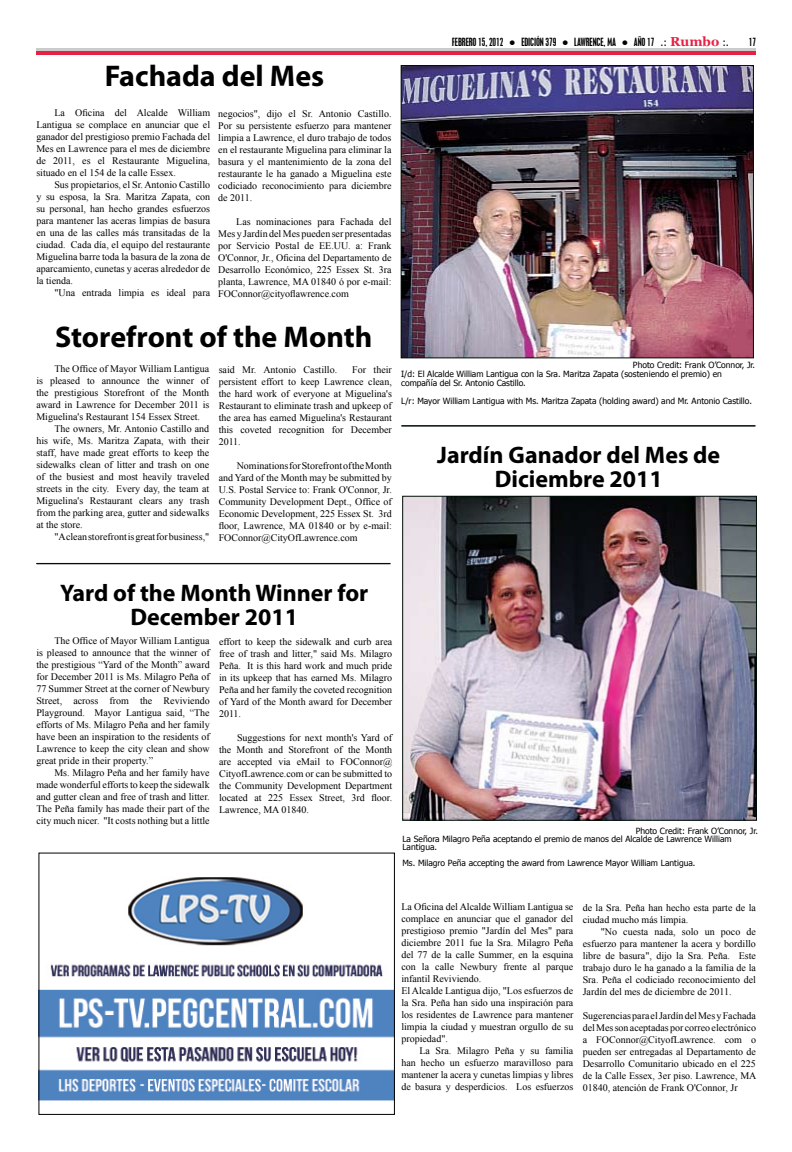
<style>
.page{position:relative;width:792px;height:1152px;background:#fff}
.page>*{position:absolute;margin:0;border:0;box-sizing:border-box;transform-origin:0 0}
.t1{font:700 30px "Myriad Pro";color:#000}
.t2{font:700 24px/24px "Myriad Pro";color:#000;text-align:center}
.t3{font:10px/12px "Times New Roman";color:#000;text-align:justify}
.t4{font:condensed 10px "Placard";color:#000}
.t5{font:8.5px/8px "Tahoma";color:#000}
.s1{font-family:"Tahoma";font-weight:700;font-stretch:normal}
.s2{font-family:"Tahoma";font-stretch:normal}
.s3{font-family:"Georgia";font-weight:700;font-stretch:normal;font-size:13px;color:#e62144}
</style>
<div class="page">
<div style="left:36px;top:50px;width:720px;height:5px;background:#e62144"></div>
<hr style="left:36px;top:48px;width:720px;height:2px;background:#cbcbcb">
<img style="left:40px;top:877px;width:353px;height:224px">
<div style="left:38px;top:853px;width:357px;height:262px;border:1px solid #000"></div>
<img style="left:403px;top:67px;width:349px;height:289px">
<div style="left:401px;top:65px;width:353px;height:293px;border:1px solid #000f06"></div>
<img style="left:404px;top:498px;width:351px;height:320px">
<div style="left:402px;top:496px;width:355px;height:324px;border:1px solid #000f06"></div>
<hr style="left:36px;top:563px;width:354px;height:1px;background:#000f06">
<hr style="left:36px;top:564px;width:354px;height:1px;background:#000f06">
<hr style="left:401px;top:426px;width:354px;height:1px;background:#000f06">
<h1 class="t1" style="left:105px;top:57px;width:221px">Fachada del Mes</h1>
<p class="t3" style="left:218px;top:108px;width:175px">negocios", dijo el Sr. Antonio Castillo.<br>Por su persistente esfuerzo para mantener limpia a Lawrence, el duro trabajo de todos en el restaurante Miguelina para eliminar la basura y el mantenimiento de la zona del restaurante le ha ganado a Miguelina este codiciado reconocimiento para diciembre de 2011.</p>
<p class="t3" style="left:218px;top:216px;width:175px;text-indent:18px">Las nominaciones para Fachada del Mes y Jardín del Mes pueden ser presentadas por Servicio Postal de EE.UU. a: Frank O'Connor, Jr., Oficina del Departamento de Desarrollo Económico, 225 Essex St. 3ra planta, Lawrence, MA 01840 ó por e-mail:<br>FOConnor@cityoflawrence.com</p>
<h1 class="t1" style="left:55px;top:317px;width:319px">Storefront of the Month</h1>
<p class="t3" style="left:54px;top:363px;width:156px">The Office of Mayor William Lantigua</p>
<p class="t3" style="left:36px;top:375px;width:174px">is pleased to announce the winner of</p>
<p class="t3" style="left:36px;top:387px;width:174px">the prestigious Storefront of the Month</p>
<p class="t3" style="left:36px;top:399px;width:174px">award in Lawrence for December 2011 is</p>
<p class="t3" style="left:36px;top:411px;width:165px">Miguelina's Restaurant 154 Essex Street.</p>
<p class="t3" style="left:54px;top:423px;width:156px">The owners, Mr. Antonio Castillo and</p>
<p class="t3" style="left:36px;top:435px;width:174px">his wife, Ms. Maritza Zapata, with their</p>
<p class="t3" style="left:36px;top:447px;width:174px">staff, have made great efforts to keep the</p>
<p class="t3" style="left:36px;top:459px;width:174px">sidewalks clean of litter and trash on one</p>
<p class="t3" style="left:36px;top:471px;width:174px">of the busiest and most heavily traveled</p>
<p class="t3" style="left:36px;top:483px;width:174px">streets in the city. Every day, the team at</p>
<p class="t3" style="left:36px;top:495px;width:174px">Miguelina's Restaurant clears any trash</p>
<p class="t3" style="left:36px;top:507px;width:174px">from the parking area, gutter and sidewalks</p>
<p class="t3" style="left:36px;top:519px;width:48px">at the store.</p>
<p class="t3" style="left:54px;top:531px;width:156px">"A clean storefront is great for business,"</p>
<p class="t3" style="left:36px;top:107px;width:175px;text-indent:18px">La Oficina del Alcalde William Lantigua se complace en anunciar que el ganador del prestigioso premio Fachada del Mes en Lawrence para el mes de diciembre de 2011, es el Restaurante Miguelina, situado en el 154 de la calle Essex.</p>
<p class="t3" style="left:36px;top:179px;width:175px;text-indent:18px">Sus propietarios, el Sr. Antonio Castillo y su esposa, la Sra. Maritza Zapata, con su personal, han hecho grandes esfuerzos para mantener las aceras limpias de basura en una de las calles más transitadas de la ciudad. Cada día, el equipo del restaurante Miguelina barre toda la basura de la zona de aparcamiento, cunetas y aceras alrededor de la tienda.</p>
<p class="t3" style="left:54px;top:287px;width:157px">"Una entrada limpia es ideal para</p>
<p class="t3" style="left:219px;top:364px;width:175px;text-indent:134px">For their persistent effort to keep Lawrence clean, the hard work of everyone at Miguelina's Restaurant to eliminate trash and upkeep of the area has earned Miguelina's Restaurant this coveted recognition for December 2011.</p>
<p class="t3" style="left:219px;top:460px;width:175px;text-indent:18px">Nominations for Storefront of the Month and Yard of the Month may be submitted by U.S. Postal Service to: Frank O'Connor, Jr.<br>Community Development Dept., Office of Economic Development, 225 Essex St. 3rd floor, Lawrence, MA 01840 or by e-mail:<br>FOConnor@CityOfLawrence.com</p>
<p class="t3" style="left:219px;top:364px;width:120px">said Mr. Antonio Castillo.</p>
<p class="t4" style="left:452px;top:36px;width:278px">FEBRERO 15, 2012 <span class="s1">•</span> EDICIÓN 379 <span class="s1">•</span> LAWRENCE, MA <span class="s1">•</span> AÑO 17 <span class="s2">.:</span> <span class="s3">Rumbo</span> <span class="s2">:.</span></p>
<p class="t4" style="left:749px;top:36px;width:9px">17</p>
<p class="t5" style="left:401px;top:360px;width:355px;line-height:9px;text-indent:232px">Photo Credit: Frank O’Connor, Jr.<br>I/d: El Alcalde William Lantigua con la Sra. Maritza Zapata (sosteniendo el premio) en compañía del Sr. Antonio Castillo.</p>
<p class="t5" style="left:401px;top:396px;width:352px">L/r: Mayor William Lantigua with Ms. Maritza Zapata (holding award) and Mr. Antonio Castillo.</p>
<h2 class="t2" style="left:437px;top:442px;width:284px">Jardín Ganador del Mes de<br>Diciembre 2011</h2>
<h2 class="t2" style="left:60px;top:580px;width:310px">Yard of the Month Winner for<br>December 2011</h2>
<p class="t3" style="left:219px;top:636px;width:175px">effort to keep the sidewalk and curb area free of trash and litter," said Ms. Milagro Peña. It is this hard work and much pride in its upkeep that has earned Ms. Milagro Peña and her family the coveted recognition of Yard of the Month award for December 2011.</p>
<p class="t3" style="left:219px;top:732px;width:175px;text-indent:18px">Suggestions for next month's Yard of the Month and Storefront of the Month are accepted via eMail to FOConnor@ CityofLawrence.com or can be submitted to the Community Development Department located at 225 Essex Street, 3rd floor.<br>Lawrence, MA 01840.</p>
<p class="t3" style="left:36px;top:634px;width:175px;text-indent:18px">The Office of Mayor William Lantigua is pleased to announce that the winner of the prestigious “Yard of the Month” award for December 2011 is Ms. Milagro Peña of 77 Summer Street at the corner of Newbury Street, across from the Reviviendo Playground. Mayor Lantigua said, “The efforts of Ms. Milagro Peña and her family have been an inspiration to the residents of Lawrence to keep the city clean and show great pride in their property.”</p>
<p class="t3" style="left:36px;top:766px;width:175px;text-indent:18px">Ms. Milagro Peña and her family have made wonderful efforts to keep the sidewalk and gutter clean and free of trash and litter.<br>The Peña family has made their part of the city much nicer. "It costs nothing but a little</p>
<p class="t5" style="left:402px;top:827px;width:357px;text-indent:233px">Photo Credit: Frank O’Connor, Jr.<br>La Señora Milagro Peña aceptando el premio de manos del Alcalde de Lawrence William<br>Lantigua.</p>
<p class="t5" style="left:402px;top:859px;width:295px">Ms. Milagro Peña accepting the award from Lawrence Mayor William Lantigua.</p>
<p class="t3" style="left:401px;top:900px;width:174px;text-align:left">La Oficina del Alcalde William Lantigua se complace en anunciar que el ganador del prestigioso premio "Jardín del Mes" para diciembre 2011 fue la Sra. Milagro Peña del 77 de la calle Summer, en la esquina con la calle Newbury frente al parque infantil Reviviendo.<br>El Alcalde Lantigua dijo, "Los esfuerzos de la Sra. Peña han sido una inspiración para los residentes de Lawrence para mantener limpia la ciudad y muestran orgullo de su propiedad".</p>
<p class="t3" style="left:401px;top:1044px;width:174px;text-indent:18px">La Sra. Milagro Peña y su familia han hecho un esfuerzo maravilloso para mantener la acera y cunetas limpias y libres de basura y desperdicios. Los esfuerzos</p>
<p class="t3" style="left:583px;top:901px;width:175px">de la Sra. Peña han hecho esta parte de la ciudad mucho más limpia.</p>
<p class="t3" style="left:583px;top:925px;width:175px;text-indent:18px">"No cuesta nada, solo un poco de esfuerzo para mantener la acera y bordillo libre de basura", dijo la Sra. Peña. Este trabajo duro le ha ganado a la familia de la Sra. Peña el codiciado reconocimiento del Jardín del mes de diciembre de 2011.</p>
<p class="t3" style="left:583px;top:1009px;width:175px">Sugerencias para el Jardín del Mes y Fachada del Mes son aceptadas por correo electrónico a FOConnor@CityofLawrence. com o pueden ser entregadas al Departamento de Desarrollo Comunitario ubicado en el 225 de la Calle Essex, 3er piso. Lawrence, MA 01840, atención de Frank O'Connor, Jr</p>
</div>
